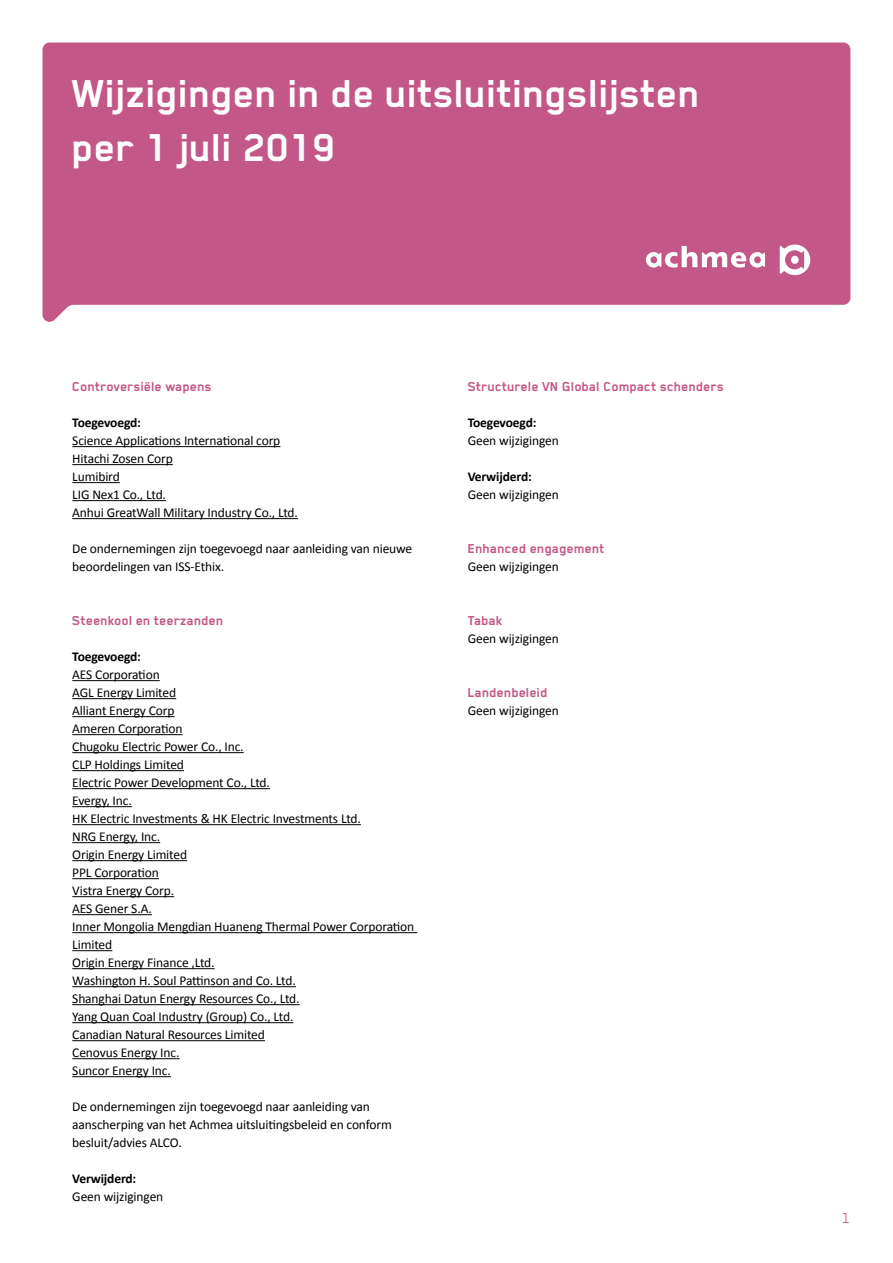
<style>
.page{position:relative;width:893px;height:1263px;background:#fff}
.page>*{position:absolute;margin:0;border:0;box-sizing:border-box;transform-origin:0 0}
.t1{font:700 45px/54px "Blender Pro";color:#fff}
.t2{font:16.5px "Blender Pro";color:#c35788}
.t3{font:700 15px "Blender Pro";color:#c35788}
.t4{font:13.5px/18px "Calibri";letter-spacing:-.01em;color:#000}
.t5{font:700 13.5px "Calibri";letter-spacing:-.01em;color:#000}
</style>
<div class="page">
<hr style="left:72px;top:446px;width:208px;height:1px;background:#000">
<hr style="left:72px;top:464px;width:101px;height:1px;background:#000">
<hr style="left:72px;top:482px;width:48px;height:1px;background:#000">
<hr style="left:72px;top:500px;width:94px;height:1px;background:#000">
<hr style="left:72px;top:518px;width:226px;height:1px;background:#000">
<hr style="left:72px;top:680px;width:88px;height:1px;background:#000">
<hr style="left:72px;top:698px;width:104px;height:1px;background:#000">
<hr style="left:72px;top:716px;width:103px;height:1px;background:#000">
<hr style="left:72px;top:734px;width:111px;height:1px;background:#000">
<hr style="left:72px;top:752px;width:172px;height:1px;background:#000">
<hr style="left:72px;top:770px;width:112px;height:1px;background:#000">
<hr style="left:72px;top:788px;width:198px;height:1px;background:#000">
<hr style="left:72px;top:806px;width:60px;height:1px;background:#000">
<hr style="left:72px;top:824px;width:289px;height:1px;background:#000">
<hr style="left:72px;top:842px;width:88px;height:1px;background:#000">
<hr style="left:72px;top:860px;width:115px;height:1px;background:#000">
<hr style="left:72px;top:878px;width:87px;height:1px;background:#000">
<hr style="left:72px;top:896px;width:102px;height:1px;background:#000">
<hr style="left:72px;top:914px;width:80px;height:1px;background:#000">
<hr style="left:72px;top:932px;width:345px;height:1px;background:#000">
<hr style="left:72px;top:950px;width:40px;height:1px;background:#000">
<hr style="left:72px;top:968px;width:143px;height:1px;background:#000">
<hr style="left:72px;top:986px;width:224px;height:1px;background:#000">
<hr style="left:72px;top:1004px;width:228px;height:1px;background:#000">
<hr style="left:72px;top:1022px;width:222px;height:1px;background:#000">
<hr style="left:72px;top:1040px;width:193px;height:1px;background:#000">
<hr style="left:72px;top:1058px;width:107px;height:1px;background:#000">
<hr style="left:72px;top:1076px;width:99px;height:1px;background:#000">
<div style="left:43px;top:43px;width:807px;height:279px;background:#c35788"></div>
<svg style="left:646px;top:246px;width:119px;height:22px"></svg>
<svg style="left:780px;top:245px;width:30px;height:30px"></svg>
<div style="left:791px;top:256px;width:8px;height:8px;background:#fff;border-radius:50%"></div>
<h1 class="t1" style="left:72px;top:66px;width:630px">Wijzigingen in de uitsluitingslijsten per 1 juli 2019</h1>
<p class="t3" style="left:72px;top:378px;width:141px">Controversiële wapens</p>
<p class="t5" style="left:72px;top:413px;width:70px">Toegevoegd:</p>
<p class="t4" style="left:72px;top:431px;width:227px">Science Applications International corp<br>Hitachi Zosen Corp<br>Lumibird<br>LIG Nex1 Co., Ltd.<br>Anhui GreatWall Military Industry Co., Ltd.</p>
<p class="t4" style="left:72px;top:539px;width:342px">De ondernemingen zijn toegevoegd naar aanleiding van nieuwe beoordelingen van ISS-Ethix.</p>
<p class="t3" style="left:72px;top:612px;width:153px">Steenkool en teerzanden</p>
<p class="t5" style="left:72px;top:647px;width:70px">Toegevoegd:</p>
<p class="t4" style="left:72px;top:665px;width:344px">AES Corporation<br>AGL Energy Limited<br>Alliant Energy Corp<br>Ameren Corporation<br>Chugoku Electric Power Co., Inc.<br>CLP Holdings Limited<br>Electric Power Development Co., Ltd.<br>Evergy, Inc.<br>HK Electric Investments &amp; HK Electric Investments Ltd.<br>NRG Energy, Inc.<br>Origin Energy Limited<br>PPL Corporation<br>Vistra Energy Corp.<br>AES Gener S.A.<br>Inner Mongolia Mengdian Huaneng Thermal Power Corporation<br>Limited<br>Origin Energy Finance ,Ltd.<br>Washington H. Soul Pattinson and Co. Ltd.<br>Shanghai Datun Energy Resources Co., Ltd.<br>Yang Quan Coal Industry (Group) Co., Ltd.<br>Canadian Natural Resources Limited<br>Cenovus Energy Inc.<br>Suncor Energy Inc.</p>
<p class="t4" style="left:72px;top:1097px;width:321px">De ondernemingen zijn toegevoegd naar aanleiding van aanscherping van het Achmea uitsluitingsbeleid en conform besluit/advies ALCO.</p>
<p class="t5" style="left:72px;top:1169px;width:66px">Verwijderd:</p>
<p class="t4" style="left:72px;top:1187px;width:93px">Geen wijzigingen</p>
<p class="t3" style="left:468px;top:378px;width:258px">Structurele VN Global Compact schenders</p>
<p class="t5" style="left:468px;top:413px;width:70px">Toegevoegd:</p>
<p class="t4" style="left:468px;top:431px;width:93px">Geen wijzigingen</p>
<p class="t5" style="left:468px;top:467px;width:66px">Verwijderd:</p>
<p class="t4" style="left:468px;top:485px;width:93px">Geen wijzigingen</p>
<p class="t3" style="left:468px;top:540px;width:139px">Enhanced engagement</p>
<p class="t4" style="left:468px;top:557px;width:93px">Geen wijzigingen</p>
<p class="t3" style="left:468px;top:612px;width:36px">Tabak</p>
<p class="t4" style="left:468px;top:629px;width:93px">Geen wijzigingen</p>
<p class="t3" style="left:468px;top:684px;width:81px">Landenbeleid</p>
<p class="t4" style="left:468px;top:701px;width:93px">Geen wijzigingen</p>
<p class="t2" style="left:842px;top:1209px;width:10px">1</p>
</div>
